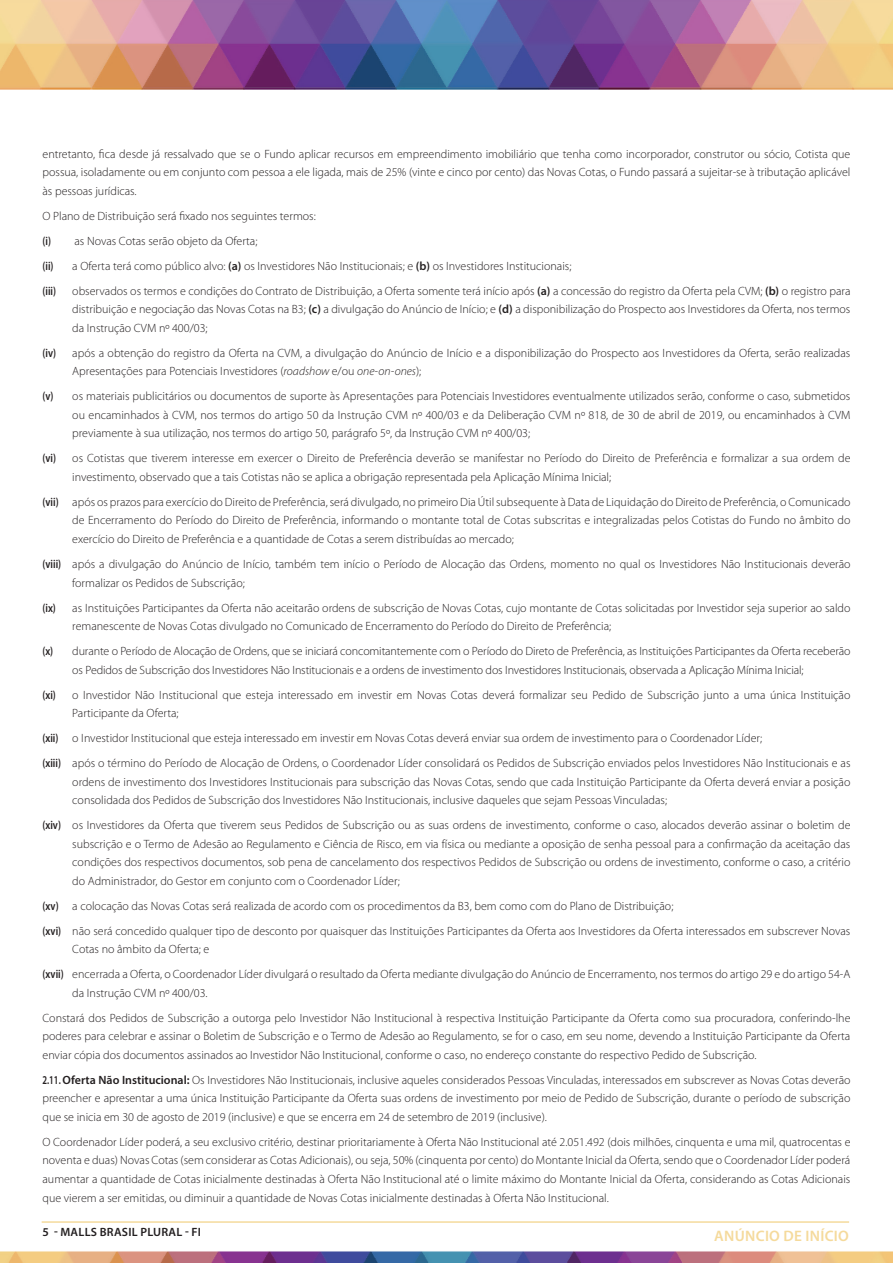
<style>
.page{position:relative;width:893px;height:1263px;background:#fff}
.page>*{position:absolute;margin:0;border:0;box-sizing:border-box;transform-origin:0 0}
.t1{font:600 15.15px "Myriad Pro";letter-spacing:.02em;color:#f5da9c}
.List_Paragraph{font:300 12px/18.6px "Myriad Pro";color:#231f20}
.Body_Text{font:300 12px/18.6px "Myriad Pro";color:#231f20;text-align:justify}
.List_Paragraph-2{font:600 12px "Myriad Pro";letter-spacing:.02em;color:#231f20}
.List_Paragraph-3{font:600 12px "Myriad Pro";letter-spacing:.02em;color:#231f20;scale:.83 1}
.s1{font-weight:600}
.s2{font-style:italic}
</style>
<div class="page">
<img style="left:0;top:0;width:893px;height:90px">
<img style="left:0;top:1221px;width:893px;height:42px">
<hr style="left:42px;top:1221px;width:807px;height:2px;background:#f5da9c">
<p class="Body_Text" style="left:43px;top:145px;width:809px">entretanto, fica desde já ressalvado que se o Fundo aplicar recursos em empreendimento imobiliário que tenha como incorporador, construtor ou sócio, Cotista que possua, isoladamente ou em conjunto com pessoa a ele ligada, mais de 25% (vinte e cinco por cento) das Novas Cotas, o Fundo passará a sujeitar-se à tributação aplicável às pessoas jurídicas.</p>
<p class="Body_Text" style="left:43px;top:207px;width:275px">O Plano de Distribuição será fixado nos seguintes termos:</p>
<p class="List_Paragraph" style="left:43px;top:232px;width:216px"><span class="s1">(i)</span> as Novas Cotas serão objeto da Oferta;</p>
<p class="List_Paragraph-3" style="left:43px;top:258px;width:15px">(ii)</p>
<p class="List_Paragraph" style="left:72px;top:257px;width:501px">a Oferta terá como público alvo: <span class="s1">(a)</span> os Investidores Não Institucionais; e <span class="s1">(b)</span> os Investidores Institucionais;</p>
<p class="List_Paragraph-3" style="left:43px;top:283px;width:18px">(iii)</p>
<p class="List_Paragraph" style="left:72px;top:282px;width:780px;text-align:justify">observados os termos e condições do Contrato de Distribuição, a Oferta somente terá início após <span class="s1">(a)</span> a concessão do registro da Oferta pela CVM; <span class="s1">(b)</span> o registro para distribuição e negociação das Novas Cotas na B3; <span class="s1">(c)</span> a divulgação do Anúncio de Início; e <span class="s1">(d)</span> a disponibilização do Prospecto aos Investidores da Oferta, nos termos da Instrução CVM nº 400/03;</p>
<p class="List_Paragraph" style="left:72px;top:344px;width:779px;text-indent:-30px"><span class="s1">(iv)</span> após a obtenção do registro da Oferta na CVM, a divulgação do Anúncio de Início e a disponibilização do Prospecto aos Investidores da Oferta, serão realizadas<br>Apresentações para Potenciais Investidores (<span class="s2">roadshow</span> e/ou <span class="s2">one-on-ones</span>);</p>
<p class="List_Paragraph" style="left:72px;top:387px;width:780px;text-align:justify;text-indent:-30px"><span class="s1">(v)</span> os materiais publicitários ou documentos de suporte às Apresentações para Potenciais Investidores eventualmente utilizados serão, conforme o caso, submetidos ou encaminhados à CVM, nos termos do artigo 50 da Instrução CVM nº 400/03 e da Deliberação CVM nº 818, de 30 de abril de 2019, ou encaminhados à CVM previamente à sua utilização, nos termos do artigo 50, parágrafo 5º, da Instrução CVM nº 400/03;</p>
<p class="List_Paragraph-3" style="left:43px;top:451px;width:18px">(vi)</p>
<p class="List_Paragraph" style="left:72px;top:449px;width:780px">os Cotistas que tiverem interesse em exercer o Direito de Preferência deverão se manifestar no Período do Direito de Preferência e formalizar a sua ordem de investimento, observado que a tais Cotistas não se aplica a obrigação representada pela Aplicação Mínima Inicial;</p>
<p class="List_Paragraph" style="left:72px;top:493px;width:780px;text-align:justify;text-indent:-30px"><span class="s1">(vii)</span> após os prazos para exercício do Direito de Preferência, será divulgado, no primeiro Dia Útil subsequente à Data de Liquidação do Direito de Preferência, o Comunicado de Encerramento do Período do Direito de Preferência, informando o montante total de Cotas subscritas e integralizadas pelos Cotistas do Fundo no âmbito do exercício do Direito de Preferência e a quantidade de Cotas a serem distribuídas ao mercado;</p>
<p class="List_Paragraph" style="left:72px;top:555px;width:780px;text-indent:-30px"><span class="s1">(viii)</span> após a divulgação do Anúncio de Início, também tem início o Período de Alocação das Ordens, momento no qual os Investidores Não Institucionais deverão formalizar os Pedidos de Subscrição;</p>
<p class="List_Paragraph-3" style="left:43px;top:600px;width:18px">(ix)</p>
<p class="List_Paragraph" style="left:72px;top:598px;width:780px">as Instituições Participantes da Oferta não aceitarão ordens de subscrição de Novas Cotas, cujo montante de Cotas solicitadas por Investidor seja superior ao saldo remanescente de Novas Cotas divulgado no Comunicado de Encerramento do Período do Direito de Preferência;</p>
<p class="List_Paragraph" style="left:72px;top:642px;width:780px;text-indent:-30px"><span class="s1">(x)</span> durante o Período de Alocação de Ordens, que se iniciará concomitantemente com o Período do Direto de Preferência, as Instituições Participantes da Oferta receberão os Pedidos de Subscrição dos Investidores Não Institucionais e a ordens de investimento dos Investidores Institucionais, observada a Aplicação Mínima Inicial;</p>
<p class="List_Paragraph" style="left:72px;top:685px;width:780px;text-indent:-30px"><span class="s1">(xi)</span> o Investidor Não Institucional que esteja interessado em investir em Novas Cotas deverá formalizar seu Pedido de Subscrição junto a uma única Instituição<br>Participante da Oferta;</p>
<p class="List_Paragraph" style="left:43px;top:729px;width:721px"><span class="s1">(xii)</span> o Investidor Institucional que esteja interessado em investir em Novas Cotas deverá enviar sua ordem de investimento para o Coordenador Líder;</p>
<p class="List_Paragraph" style="left:72px;top:754px;width:780px;text-align:justify;text-indent:-30px"><span class="s1">(xiii)</span> após o término do Período de Alocação de Ordens, o Coordenador Líder consolidará os Pedidos de Subscrição enviados pelos Investidores Não Institucionais e as ordens de investimento dos Investidores Institucionais para subscrição das Novas Cotas, sendo que cada Instituição Participante da Oferta deverá enviar a posição consolidada dos Pedidos de Subscrição dos Investidores Não Institucionais, inclusive daqueles que sejam Pessoas Vinculadas;</p>
<p class="List_Paragraph" style="left:72px;top:816px;width:780px;text-align:justify;text-indent:-30px"><span class="s1">(xiv)</span> os Investidores da Oferta que tiverem seus Pedidos de Subscrição ou as suas ordens de investimento, conforme o caso, alocados deverão assinar o boletim de subscrição e o Termo de Adesão ao Regulamento e Ciência de Risco, em via física ou mediante a oposição de senha pessoal para a confirmação da aceitação das condições dos respectivos documentos, sob pena de cancelamento dos respectivos Pedidos de Subscrição ou ordens de investimento, conforme o caso, a critério do Administrador, do Gestor em conjunto com o Coordenador Líder;</p>
<p class="List_Paragraph" style="left:43px;top:896px;width:632px"><span class="s1">(xv)</span> a colocação das Novas Cotas será realizada de acordo com os procedimentos da B3, bem como com do Plano de Distribuição;</p>
<p class="List_Paragraph" style="left:72px;top:921px;width:780px;text-indent:-30px"><span class="s1">(xvi)</span> não será concedido qualquer tipo de desconto por quaisquer das Instituições Participantes da Oferta aos Investidores da Oferta interessados em subscrever Novas<br>Cotas no âmbito da Oferta; e</p>
<p class="List_Paragraph" style="left:72px;top:965px;width:780px;text-indent:-30px"><span class="s1">(xvii)</span> encerrada a Oferta, o Coordenador Líder divulgará o resultado da Oferta mediante divulgação do Anúncio de Encerramento, nos termos do artigo 29 e do artigo 54-A da Instrução CVM nº 400/03.</p>
<p class="Body_Text" style="left:43px;top:1008px;width:809px">Constará dos Pedidos de Subscrição a outorga pelo Investidor Não Institucional à respectiva Instituição Participante da Oferta como sua procuradora, conferindo-lhe poderes para celebrar e assinar o Boletim de Subscrição e o Termo de Adesão ao Regulamento, se for o caso, em seu nome, devendo a Instituição Participante da Oferta enviar cópia dos documentos assinados ao Investidor Não Institucional, conforme o caso, no endereço constante do respectivo Pedido de Subscrição.</p>
<p class="List_Paragraph" style="left:43px;top:1071px;width:809px;text-align:justify"><span class="s1">2.11. Oferta Não Institucional:</span> Os Investidores Não Institucionais, inclusive aqueles considerados Pessoas Vinculadas, interessados em subscrever as Novas Cotas deverão preencher e apresentar a uma única Instituição Participante da Oferta suas ordens de investimento por meio de Pedido de Subscrição, durante o período de subscrição que se inicia em 30 de agosto de 2019 (inclusive) e que se encerra em 24 de setembro de 2019 (inclusive).</p>
<p class="Body_Text" style="left:43px;top:1133px;width:809px">O Coordenador Líder poderá, a seu exclusivo critério, destinar prioritariamente à Oferta Não Institucional até 2.051.492 (dois milhões, cinquenta e uma mil, quatrocentas e noventa e duas) Novas Cotas (sem considerar as Cotas Adicionais), ou seja, 50% (cinquenta por cento) do Montante Inicial da Oferta, sendo que o Coordenador Líder poderá aumentar a quantidade de Cotas inicialmente destinadas à Oferta Não Institucional até o limite máximo do Montante Inicial da Oferta, considerando as Cotas Adicionais que vierem a ser emitidas, ou diminuir a quantidade de Novas Cotas inicialmente destinadas à Oferta Não Institucional.</p>
<p class="List_Paragraph-2" style="left:43px;top:1225px;width:160px">5 - MALLS BRASIL PLURAL - FI</p>
<p class="t1" style="left:714px;top:1226px;width:136px">ANÚNCIO DE INÍCIO</p>
</div>
